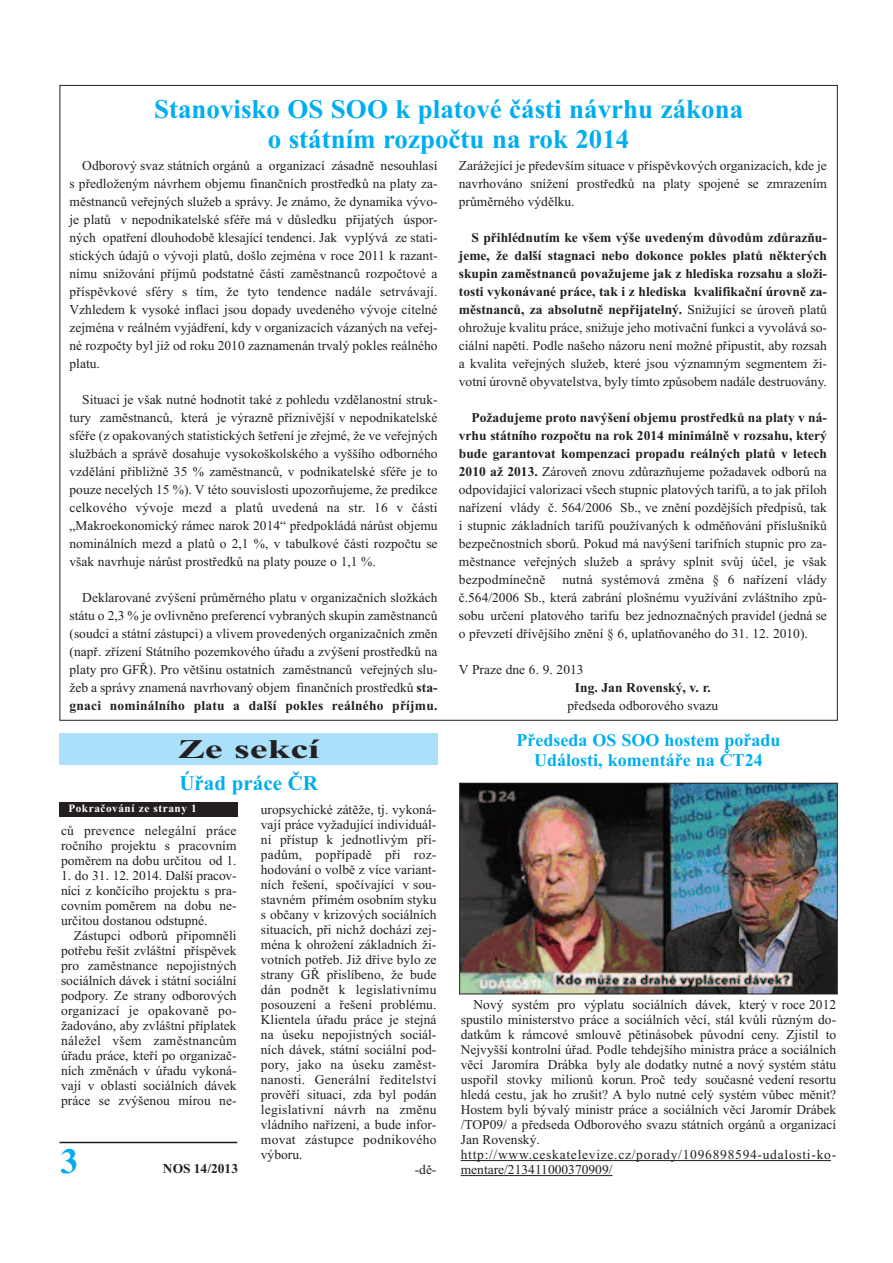
<style>
.page{position:relative;width:893px;height:1263px;background:#fff}
.page>*{position:absolute;margin:0;border:0;box-sizing:border-box;transform-origin:0 0}
.t1{font:700 36px "Times New Roman";color:#00aeef}
.t2{font:700 27px/30px "Times New Roman";color:#00aeef;text-align:center}
.t3{font:700 27px "Times New Roman";color:#231f20;scale:1.5 1}
.t4{font:700 21px "Times New Roman";color:#00aeef}
.t5{font:700 18px/19.5px "Times New Roman";color:#00aeef;text-align:center}
.t6{font:13.5px/18px "Times New Roman";color:#231f20;text-align:justify}
.t7{font:13.5px "Times New Roman";letter-spacing:.02em;color:#231f20}
.t8{font:700 13.5px "Times New Roman";color:#231f20}
.t9{font:700 11.25px "Times New Roman";letter-spacing:.05em;color:#fff}
.s1{font-weight:700}
</style>
<div class="page">
<div style="left:60px;top:802px;width:178px;height:15px;background:#231f20"></div>
<hr style="left:60px;top:1142px;width:177px;height:1px;background:#231f20">
<div style="left:60px;top:733px;width:378px;height:31px;background:#aae0f9"></div>
<hr style="left:461px;top:1160px;width:370px;height:1px;background:#231f20">
<hr style="left:461px;top:1175px;width:151px;height:1px;background:#231f20">
<img style="left:461px;top:785px;width:375px;height:207px">
<div style="left:459px;top:783px;width:379px;height:211px;border:1px solid #231f20"></div>
<h2 class="t2" style="left:154px;top:93px;width:591px">Stanovisko OS SOO k platové části návrhu zákona o státním rozpočtu na rok 2014</h2>
<p class="t6" style="left:70px;top:157px;width:370px;text-indent:13px">Odborový svaz státních orgánů a organizací zásadně nesouhlasí s předloženým návrhem objemu finančních prostředků na platy za&shy;městnanců veřejných služeb a správy. Je známo, že dynamika vývo&shy;je platů v nepodnikatelské sféře má v důsledku přijatých úspor&shy;ných opatření dlouhodobě klesající tendenci. Jak vyplývá ze stati&shy;stických údajů o vývoji platů, došlo zejména v roce 2011 k razant&shy;nímu snižování příjmů podstatné části zaměstnanců rozpočtové a příspěvkové sféry s tím, že tyto tendence nadále setrvávají.<br>Vzhledem k vysoké inflaci jsou dopady uvedeného vývoje citelné zejména v reálném vyjádření, kdy v organizacích vázaných na veřej&shy;né rozpočty byl již od roku 2010 zaznamenán trvalý pokles reálného platu.</p>
<p class="t6" style="left:70px;top:391px;width:370px;text-indent:13px">Situaci je však nutné hodnotit také z pohledu vzdělanostní struk&shy;tury zaměstnanců, která je výrazně příznivější v nepodnikatelské sféře (z opakovaných statistických šetření je zřejmé, že ve veřejných službách a správě dosahuje vysokoškolského a vyššího odborného vzdělání přibližně 35 % zaměstnanců, v podnikatelské sféře je to pouze necelých 15 %). V této souvislosti upozorňujeme, že predikce celkového vývoje mezd a platů uvedená na str. 16 v části „Makroekonomický rámec narok 2014“ předpokládá nárůst objemu nominálních mezd a platů o 2,1 %, v tabulkové části rozpočtu se však navrhuje nárůst prostředků na platy pouze o 1,1 %.</p>
<p class="t6" style="left:70px;top:589px;width:370px;text-indent:13px">Deklarované zvýšení průměrného platu v organizačních složkách státu o 2,3 % je ovlivněno preferencí vybraných skupin zaměstnanců (soudci a státní zástupci) a vlivem provedených organizačních změn (např. zřízení Státního pozemkového úřadu a zvýšení prostředků na platy pro GFŘ). Pro většinu ostatních zaměstnanců veřejných slu&shy;žeb a správy znamená navrhovaný objem finančních prostředků <span class="s1">sta&shy;gnaci nominálního platu a další pokles reálného příjmu.</span></p>
<h2 class="t3" style="left:178px;top:733px;width:96px">Ze sekcí</h2>
<h3 class="t4" style="left:179px;top:770px;width:140px">Úřad práce ČR</h3>
<p class="t6" style="left:61px;top:823px;width:177px;line-height:15px">ců prevence nelegální práce ročního projektu s pracovním poměrem na dobu určitou od 1.</p>
<p class="t6" style="left:61px;top:868px;width:177px;line-height:15px">1. do 31. 12. 2014. Další pracov&shy;níci z končícího projektu s pra&shy;covním poměrem na dobu ne&shy;určitou dostanou odstupné.</p>
<p class="t6" style="left:61px;top:928px;width:177px;line-height:15px;text-indent:13px">Zástupci odborů připomněli potřebu řešit zvláštní příspěvek pro zaměstnance nepojistných sociálních dávek i státní sociální podpory. Ze strany odborových organizací je opakovaně po&shy;žadováno, aby zvláštní příplatek náležel všem zaměstnancům úřadu práce, kteří po organizač&shy;ních změnách v úřadu vykoná&shy;vají v oblasti sociálních dávek práce se zvýšenou mírou ne-</p>
<p class="t9" style="left:68px;top:801px;width:130px">Pokračování ze strany 1</p>
<p class="t6" style="left:261px;top:800px;width:177px">uropsychické zátěže, tj. vykoná-</p>
<p class="t6" style="left:261px;top:815px;width:177px">vají práce vyžadující individuál-</p>
<p class="t6" style="left:261px;top:830px;width:177px">ní přístup k jednotlivým pří-</p>
<p class="t7" style="left:261px;top:846px;width:177px">padům, popřípadě při roz-</p>
<p class="t6" style="left:261px;top:860px;width:177px">hodování o volbě z více variant-</p>
<p class="t6" style="left:261px;top:875px;width:177px">ních řešení, spočívající v sou-</p>
<p class="t6" style="left:261px;top:890px;width:177px">stavném přímém osobním styku</p>
<p class="t6" style="left:261px;top:905px;width:177px">s občany v krizových sociálních</p>
<p class="t6" style="left:261px;top:920px;width:177px">situacích, při nichž dochází zej-</p>
<p class="t6" style="left:261px;top:935px;width:177px">ména k ohrožení základních ži-</p>
<p class="t6" style="left:261px;top:950px;width:177px">votních potřeb. Již dříve bylo ze</p>
<p class="t6" style="left:261px;top:965px;width:177px">strany GŘ přislíbeno, že bude</p>
<p class="t7" style="left:261px;top:981px;width:177px">dán podnět k legislativnímu</p>
<p class="t6" style="left:261px;top:995px;width:177px">posouzení a řešení problému.</p>
<p class="t6" style="left:261px;top:1010px;width:177px">Klientela úřadu práce je stejná</p>
<p class="t6" style="left:261px;top:1025px;width:177px">na úseku nepojistných sociál-</p>
<p class="t6" style="left:261px;top:1040px;width:177px">ních dávek, státní sociální pod-</p>
<p class="t6" style="left:261px;top:1055px;width:177px">pory, jako na úseku zaměst-</p>
<p class="t7" style="left:261px;top:1071px;width:177px">nanosti. Generální ředitelství</p>
<p class="t6" style="left:261px;top:1085px;width:177px">prověří situaci, zda byl podán</p>
<p class="t7" style="left:261px;top:1101px;width:177px">legislativní návrh na změnu</p>
<p class="t6" style="left:261px;top:1115px;width:177px">vládního nařízení, a bude infor-</p>
<p class="t7" style="left:261px;top:1131px;width:177px">movat zástupce podnikového</p>
<p class="t6" style="left:261px;top:1145px;width:43px">výboru.</p>
<p class="t6" style="left:415px;top:1160px;width:23px">-dě-</p>
<h1 class="t1" style="left:60px;top:1140px;width:19px">3</h1>
<p class="t8" style="left:163px;top:1161px;width:77px">NOS 14/2013</p>
<p class="t6" style="left:459px;top:157px;width:370px">Zarážející je především situace v příspěvkových organizacích, kde je navrhováno snížení prostředků na platy spojené se zmrazením průměrného výdělku.</p>
<p class="t6" style="left:459px;top:229px;width:370px;text-indent:13px"><span class="s1">S přihlédnutím ke všem výše uvedeným důvodům zdůrazňu&shy;jeme, že další stagnaci nebo dokonce pokles platů některých skupin zaměstnanců považujeme jak z hlediska rozsahu a složi&shy;tosti vykonávané práce, tak i z hlediska kvalifikační úrovně za&shy;městnanců, za absolutně nepřijatelný.</span> Snižující se úroveň platů ohrožuje kvalitu práce, snižuje jeho motivační funkci a vyvolává so&shy;ciální napětí. Podle našeho názoru není možné připustit, aby rozsah a kvalita veřejných služeb, které jsou významným segmentem ži&shy;votní úrovně obyvatelstva, byly tímto způsobem nadále destruovány.</p>
<p class="t6" style="left:459px;top:409px;width:370px;text-indent:13px"><span class="s1">Požadujeme proto navýšení objemu prostředků na platy v ná&shy;vrhu státního rozpočtu na rok 2014 minimálně v rozsahu, který bude garantovat kompenzaci propadu reálných platů v letech 2010 až 2013.</span> Zároveň znovu zdůrazňujeme požadavek odborů na odpovídající valorizaci všech stupnic platových tarifů, a to jak příloh nařízení vlády č. 564/2006 Sb., ve znění pozdějších předpisů, tak i stupnic základních tarifů používaných k odměňování příslušníků bezpečnostních sborů. Pokud má navýšení tarifních stupnic pro za&shy;městnance veřejných služeb a správy splnit svůj účel, je však bezpodmínečně</p>
<p class="t6" style="left:459px;top:571px;width:370px;text-indent:103px">nutná systémová změna § 6 nařízení vlády č.564/2006 Sb., která zabrání plošnému využívání zvláštního způ&shy;sobu určení platového tarifu bez jednoznačných pravidel (jedná se o převzetí dřívějšího znění § 6, uplatňovaného do 31. 12. 2010).</p>
<p class="t6" style="left:459px;top:661px;width:126px">V Praze dne 6. 9. 2013</p>
<p class="t8" style="left:575px;top:680px;width:137px">Ing. Jan Rovenský, v. r.</p>
<p class="t6" style="left:568px;top:697px;width:152px">předseda odborového svazu</p>
<h3 class="t5" style="left:517px;top:730px;width:265px">Předseda OS SOO hostem pořadu<br>Události, komentáře na ČT24</h3>
<p class="t6" style="left:461px;top:997px;width:377px;line-height:15px;text-align:left;text-indent:13px">Nový systém pro výplatu sociálních dávek, který v roce 2012 spustilo ministerstvo práce a sociálních věcí, stál kvůli různým do&shy;datkům k rámcové smlouvě pětinásobek původní ceny. Zjistil to Nejvyšší kontrolní úřad. Podle tehdejšího ministra práce a sociálních věcí Jaromíra Drábka byly ale dodatky nutné a nový systém státu uspořil stovky milionů korun. Proč tedy současné vedení resortu hledá cestu, jak ho zrušit? A bylo nutné celý systém vůbec měnit?<br>Hostem byli bývalý ministr práce a sociálních věcí Jaromír Drábek /TOP09/ a předseda Odborového svazu státních orgánů a organizací Jan Rovenský. http://www.ceskatelevize.cz/porady/1096898594-udalosti-ko&shy;mentare/213411000370909/</p>
</div>
